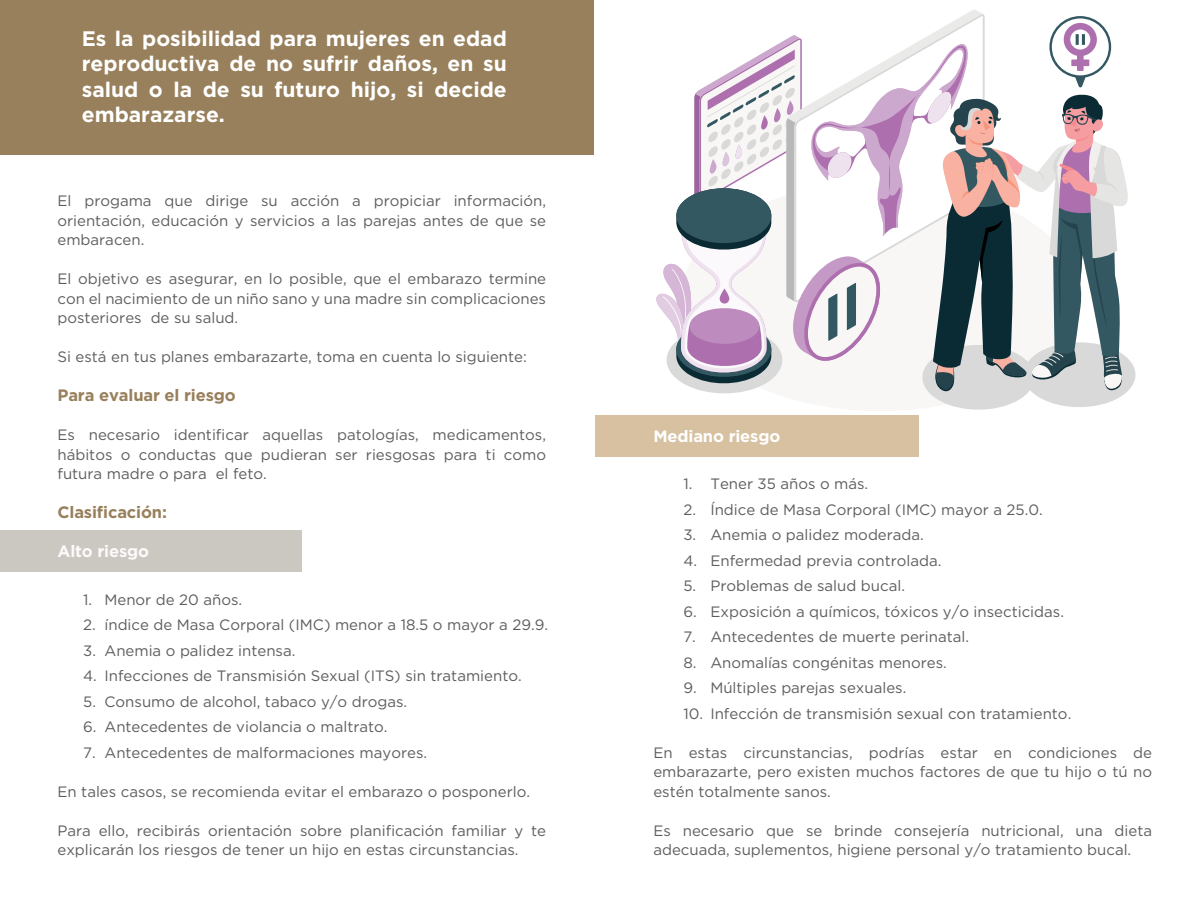
<style>
.page{position:relative;width:1188px;height:918px;background:#fff}
.page>*{position:absolute;margin:0;border:0;box-sizing:border-box;transform-origin:0 0}
.t1{font:700 21px/25.2px "Gotham";color:#fff;text-align:justify}
.t2{font:700 16.5px "Gotham";letter-spacing:-.01em;color:#98805c}
.t3{font:700 16.5px "Gotham";letter-spacing:-.01em;color:#fff}
.t4{font:700 16.5px "Gotham";letter-spacing:-.01em;color:#fefafc}
.t5{font:15px/19.5px "Gotham";color:#5f5c5e;text-align:justify}
</style>
<div class="page">
<div style="left:0;top:530px;width:302px;height:42px;background:#cbc7c1"></div>
<div style="left:596px;top:415px;width:323px;height:42px;background:#d7c1a0"></div>
<div style="left:0;top:0;width:594px;height:154px;background:#98805c"></div>
<svg style="left:656px;top:16px;width:480px;height:394px"></svg>
<h1 class="t1" style="left:82px;top:26px;width:427px">Es la posibilidad para mujeres en edad reproductiva de no sufrir daños, en su salud o la de su futuro hijo, si decide embarazarse.</h1>
<p class="t5" style="left:57px;top:191px;width:490px">El progama que dirige su acción a propiciar información, orientación, educación y servicios a las parejas antes de que se embaracen.</p>
<p class="t5" style="left:57px;top:269px;width:490px">El objetivo es asegurar, en lo posible, que el embarazo termine con el nacimiento de un niño sano y una madre sin complicaciones posteriores de su salud.</p>
<p class="t5" style="left:57px;top:347px;width:471px">Si está en tus planes embarazarte, toma en cuenta lo siguiente:</p>
<p class="t2" style="left:57px;top:385px;width:180px">Para evaluar el riesgo</p>
<p class="t5" style="left:57px;top:425px;width:490px">Es necesario identificar aquellas patologías, medicamentos, hábitos o conductas que pudieran ser riesgosas para ti como futura madre o para el feto.</p>
<p class="t2" style="left:57px;top:502px;width:111px">Clasificación:</p>
<p class="t4" style="left:57px;top:541px;width:93px">Alto riesgo</p>
<p class="t5" style="left:83px;top:589px;width:160px">1. Menor de 20 años.</p>
<p class="t5" style="left:83px;top:615px;width:466px">2. índice de Masa Corporal (IMC) menor a 18.5 o mayor a 29.9.</p>
<p class="t5" style="left:83px;top:640px;width:214px">3. Anemia o palidez intensa.</p>
<p class="t5" style="left:83px;top:666px;width:440px">4. Infecciones de Transmisión Sexual (ITS) sin tratamiento.</p>
<p class="t5" style="left:83px;top:691px;width:326px">5. Consumo de alcohol, tabaco y/o drogas.</p>
<p class="t5" style="left:83px;top:717px;width:306px">6. Antecedentes de violancia o maltrato.</p>
<p class="t5" style="left:83px;top:742px;width:345px">7. Antecedentes de malformaciones mayores.</p>
<p class="t5" style="left:57px;top:781px;width:474px">En tales casos, se recomienda evitar el embarazo o posponerlo.</p>
<p class="t5" style="left:57px;top:820px;width:490px">Para ello, recibirás orientación sobre planificación familiar y te explicarán los riesgos de tener un hijo en estas circunstancias.</p>
<p class="t3" style="left:653px;top:425px;width:128px">Mediano riesgo</p>
<p class="t5" style="left:683px;top:474px;width:186px">1. Tener 35 años o más.</p>
<p class="t5" style="left:683px;top:499px;width:361px">2. Índice de Masa Corporal (IMC) mayor a 25.0.</p>
<p class="t5" style="left:683px;top:525px;width:242px">3. Anemia o palidez moderada.</p>
<p class="t5" style="left:683px;top:550px;width:260px">4. Enfermedad previa controlada.</p>
<p class="t5" style="left:683px;top:576px;width:223px">5. Problemas de salud bucal.</p>
<p class="t5" style="left:683px;top:601px;width:382px">6. Exposición a químicos, tóxicos y/o insecticidas.</p>
<p class="t5" style="left:683px;top:627px;width:287px">7. Antecedentes de muerte perinatal.</p>
<p class="t5" style="left:683px;top:652px;width:265px">8. Anomalías congénitas menores.</p>
<p class="t5" style="left:683px;top:678px;width:225px">9. Múltiples parejas sexuales.</p>
<p class="t5" style="left:683px;top:703px;width:389px">10. Infección de transmisión sexual con tratamiento.</p>
<p class="t5" style="left:653px;top:742px;width:500px">En estas circunstancias, podrías estar en condiciones de embarazarte, pero existen muchos factores de que tu hijo o tú no estén totalmente sanos.</p>
<p class="t5" style="left:653px;top:820px;width:500px">Es necesario que se brinde consejería nutricional, una dieta adecuada, suplementos, higiene personal y/o tratamiento bucal.</p>
</div>
